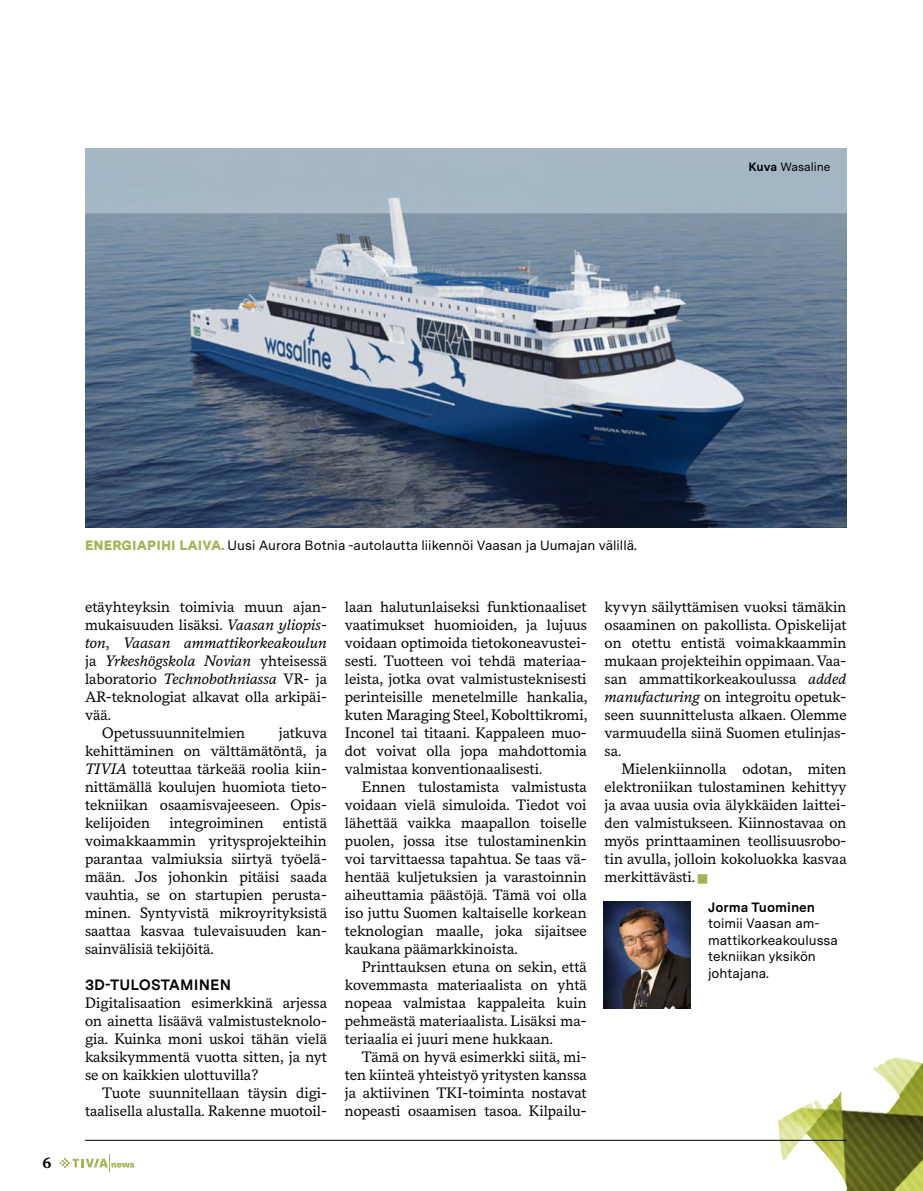
<style>
.page{position:relative;width:923px;height:1191px;background:#fff}
.page>*{position:absolute;margin:0;border:0;box-sizing:border-box;transform-origin:0 0}
.t1{font:15px/18px "Messina Serif";color:#000;text-align:justify}
.t2{font:italic 15px "Messina Serif";color:#000}
.t3{font:700 15px "Messina Sans";letter-spacing:.01em;color:#000}
.t4{font:700 15px "Messina Serif";color:#000}
.t5{font:13.5px/16.5px "Messina Sans";color:#000}
.t6{font:700 13.5px "Messina Sans";color:#000}
.t7{font:12px "Messina Sans";color:#000}
.s1{font-weight:700}
.s2{font-weight:900;color:#a7b255}
.s3{font-style:italic}
.s4{font-style:normal}
.s5{color:#a7b255}
</style>
<div class="page">
<svg style="left:60px;top:1154px;width:74px;height:17px"></svg>
<img style="left:778px;top:1058px;width:145px;height:133px">
<hr style="left:85px;top:1140px;width:761px;height:1px;background:#000">
<img style="left:604px;top:901px;width:87px;height:107px">
<img style="left:85px;top:149px;width:761px;height:378px">
<p class="t7" style="left:748px;top:157px;width:84px"><span class="s1">Kuva</span> Wasaline</p>
<p class="t4" style="left:43px;top:1151px;width:11px">6</p>
<p class="t5" style="left:85px;top:537px;width:553px"><span class="s2">ENERGIAPIHI LAIVA.</span> Uusi Aurora Botnia -autolautta liikennöi Vaasan ja Uumajan välillä.</p>
<p class="t1" style="left:85px;top:597px;width:243px">etäyhteyksin toimivia muun ajan-</p>
<p class="t1" style="left:85px;top:615px;width:243px">mukaisuuden lisäksi. <span class="s3">Vaasan yliopis-</span></p>
<p class="t2" style="left:85px;top:632px;width:243px">ton<span class="s4">,</span> Vaasan ammattikorkeakoulun</p>
<p class="t2" style="left:85px;top:650px;width:244px"><span class="s4">ja</span> Yrkeshögskola Novian <span class="s4">yhteisessä</span></p>
<p class="t1" style="left:85px;top:669px;width:244px">laboratorio <span class="s3">Technobothniassa</span> VR- ja</p>
<p class="t1" style="left:85px;top:687px;width:243px">AR-teknologiat alkavat olla arkipäi-</p>
<p class="t1" style="left:85px;top:705px;width:28px">vää.</p>
<p class="t1" style="left:102px;top:723px;width:144px">Opetussuunnitelmien</p>
<p class="t1" style="left:85px;top:723px;width:244px;text-indent:194px">jatkuva kehittäminen on välttämätöntä, ja <span class="s3">TIVIA</span> toteuttaa tärkeää roolia kiin&shy;nittämällä koulujen huomiota tieto&shy;tekniikan osaamisvajeeseen. Opis&shy;kelijoiden</p>
<p class="t1" style="left:85px;top:813px;width:244px;text-indent:198px">entistä voimakkaammin yritysprojekteihin parantaa valmiuksia siirtyä työelä&shy;mään. Jos johonkin pitäisi saada vauhtia, se on startupien perusta&shy;minen. Syntyvistä mikroyrityksistä saattaa kasvaa tulevaisuuden kan&shy;sainvälisiä tekijöitä.</p>
<p class="t3" style="left:85px;top:974px;width:148px">3D-TULOSTAMINEN</p>
<p class="t1" style="left:85px;top:993px;width:244px">Digitalisaation esimerkkinä arjessa on ainetta lisäävä valmistusteknolo&shy;gia. Kuinka moni uskoi tähän vielä kaksikymmentä vuotta sitten, ja nyt se on kaikkien ulottuvilla?</p>
<p class="t1" style="left:85px;top:1083px;width:243px;text-align:right">Tuote suunnitellaan täysin digi&shy;taalisella alustalla. Rakenne muotoil-</p>
<p class="t1" style="left:169px;top:813px;width:96px">integroiminen</p>
<p class="t1" style="left:345px;top:597px;width:244px">laan halutunlaiseksi funktionaaliset vaatimukset huomioiden, ja lujuus voidaan optimoida tietokoneavustei&shy;sesti. Tuotteen voi tehdä materiaa&shy;leista, jotka ovat valmistusteknisesti perinteisille menetelmille hankalia, kuten Maraging Steel, Kobolttikromi, Inconel tai titaani. Kappaleen muo&shy;dot voivat olla jopa mahdottomia valmistaa konventionaalisesti.</p>
<p class="t1" style="left:345px;top:777px;width:244px;text-indent:17px">Ennen tulostamista valmistusta voidaan vielä simuloida. Tiedot voi lähettää vaikka maapallon toiselle puolen, jossa itse tulostaminenkin voi tarvittaessa tapahtua. Se taas vä&shy;hentää kuljetuksien ja varastoinnin aiheuttamia päästöjä. Tämä voi olla iso juttu Suomen kaltaiselle korkean teknologian maalle, joka sijaitsee kaukana päämarkkinoista.</p>
<p class="t1" style="left:345px;top:957px;width:243px;text-indent:17px">Printtauksen etuna on sekin, että kovemmasta materiaalista on yhtä nopeaa valmistaa kappaleita kuin pehmeästä materiaalista. Lisäksi ma&shy;teriaalia ei juuri mene hukkaan.</p>
<p class="t1" style="left:345px;top:1047px;width:243px;text-indent:17px">Tämä on hyvä esimerkki siitä, mi&shy;ten kiinteä yhteistyö yritysten kanssa ja aktiivinen TKI-toiminta nostavat nopeasti osaamisen tasoa. Kilpailu-</p>
<p class="t1" style="left:604px;top:597px;width:243px">kyvyn säilyttämisen vuoksi tämäkin osaaminen on pakollista. Opiskelijat on otettu entistä voimakkaammin mukaan projekteihin oppimaan. Vaa&shy;san ammattikorkeakoulussa <span class="s3">added manufacturing</span> on integroitu opetuk&shy;seen suunnittelusta alkaen. Olemme varmuudella siinä Suomen etulinjas&shy;sa.</p>
<p class="t1" style="left:604px;top:759px;width:244px;text-indent:17px">Mielenkiinnolla odotan, miten elektroniikan tulostaminen kehittyy ja avaa uusia ovia älykkäiden laittei&shy;den valmistukseen. Kiinnostavaa on myös printtaaminen teollisuusrobo&shy;tin avulla, jolloin kokoluokka kasvaa merkittävästi. <span class="s5">■</span></p>
<p class="t6" style="left:708px;top:897px;width:109px">Jorma Tuominen</p>
<p class="t5" style="left:708px;top:915px;width:131px">toimii Vaasan am&shy;mattikorkeakoulussa tekniikan yksikön johtajana.</p>
</div>
